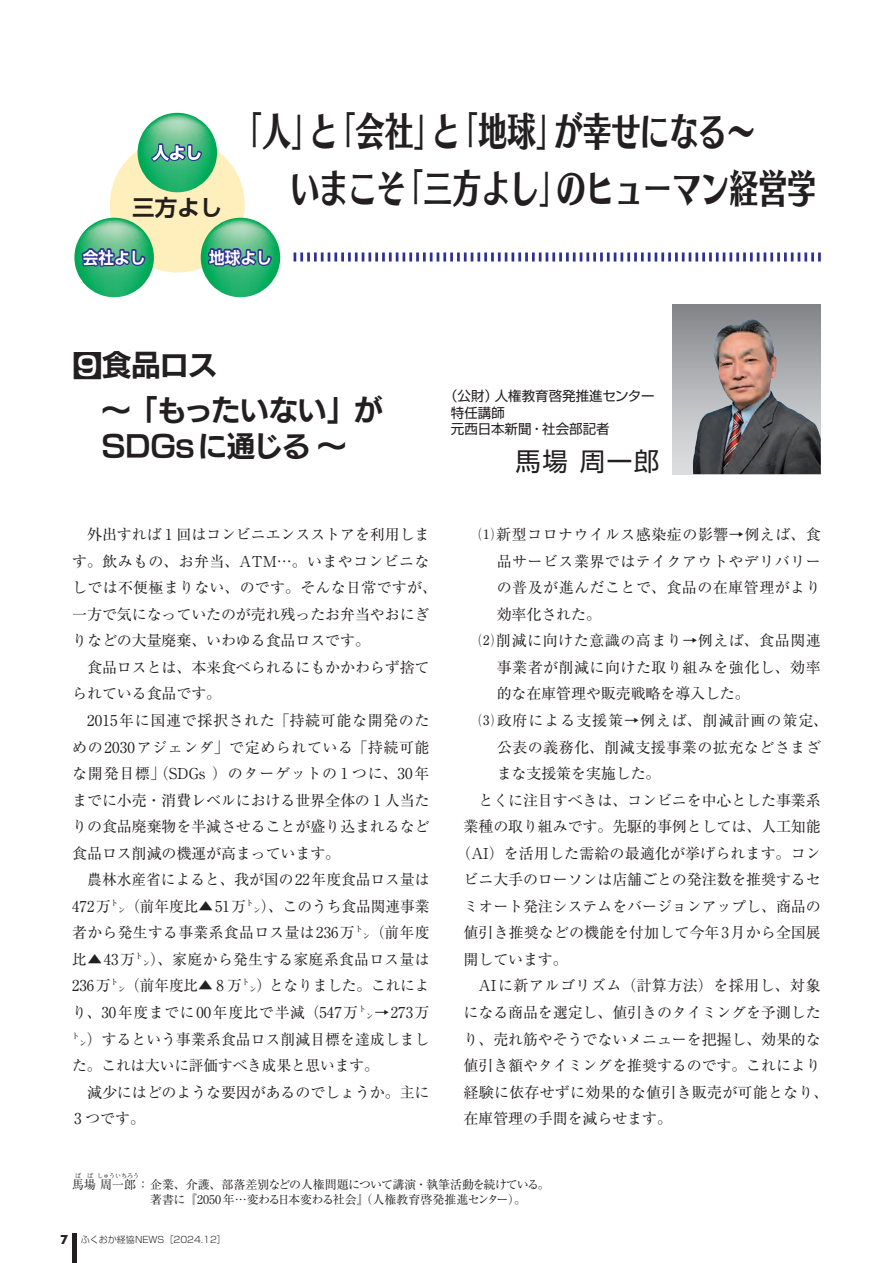
<style>
.page{position:relative;width:893px;height:1263px;background:#fff}
.page>*{position:absolute;margin:0;border:0;box-sizing:border-box;transform-origin:0 0}
.t1{font:39.6px/57px "Skip Pro E";color:#231f20;scale:.73 1}
.t2{font:29.25px/44.7px "New Rodin Pro B";letter-spacing:-.02em;color:#231f20}
.t3{font:25.5px "Shin Go Pr 6";color:#231f20}
.t4{font:700 22.5px "UD Shin Go Pr 6 De";color:#231f20}
.t5{font:700 16.5px "UD Shin Go Pr 6 De";color:#fff;scale:.95 1}
.t6{font:700 16.5px "UD Shin Go Pr 6 De";color:#fff}
.t7{font:15px/26.5px "Ryumin Pr 6";color:#231f20}
.t8{font:15px "Ryumin Pr 6";letter-spacing:.03em;color:#231f20}
.t9{font:15px "Ryumin Pr 6";letter-spacing:.035em;color:#231f20}
.t10{font:15px "Ryumin Pr 6";letter-spacing:.06em;color:#231f20}
.t11{font:13.5px/16.5px "Shin Go Pr 6";color:#231f20}
.t12{font:12px "Ryumin Pr 6";letter-spacing:-.02em;color:#231f20}
.t13{font:12px "Ryumin Pr 6";color:#231f20}
.t14{font:300 9px "Shin Go Pr 6";color:#231f20}
.t15{font:6px "Ryumin Pr 6";color:#231f20}
.s1{font-size:30px}
.s2{font-family:"Futura BT";font-weight:700;font-size:12.75px}
</style>
<div class="page">
<div style="left:110px;top:137px;width:135px;height:136px;background:#feefbc;border-radius:50%"></div>
<svg style="left:138px;top:113px;width:79px;height:79px"></svg>
<svg style="left:74px;top:218px;width:80px;height:79px"></svg>
<svg style="left:201px;top:218px;width:79px;height:79px"></svg>
<div style="left:672px;top:304px;width:149px;height:170px;background:linear-gradient(to bottom,#85878a,#e3e3e5)"></div>
<img style="left:693px;top:319px;width:128px;height:155px">
<svg style="left:294px;top:252px;width:527px;height:9px"></svg>
<div style="left:72px;top:1233px;width:5px;height:30px;background:#231f20"></div>
<p class="t6" style="left:152px;top:139px;width:51px">人よし</p>
<h3 class="t4" style="left:132px;top:189px;width:91px">三方よし</h3>
<h1 class="t1" style="left:290px;top:100px;width:721px;text-indent:-57px">「人」と「会社」と「地球」が幸せになる～<br>いまこそ「三方よし」のヒューマン経営学</h1>
<p class="t5" style="left:83px;top:244px;width:67px">会社よし</p>
<p class="t5" style="left:209px;top:244px;width:67px">地球よし</p>
<h2 class="t2" style="left:72px;top:340px;width:312px"><span class="s1">9</span>食品ロス<br>　～「もったいない」が</h2>
<h2 class="t2" style="left:102px;top:421px;width:246px">SDGsに通じる～</h2>
<p class="t7" style="left:72px;top:520px;width:366px">　外出すれば 1 回はコンビニエンスストアを利用します。飲みもの、お弁当、ATM…。いまやコンビニなしでは不便極まりない、のです。そんな日常ですが、一方で気になっていたのが売れ残ったお弁当やおにぎりなどの大量廃棄、いわゆる食品ロスです。<br>　食品ロスとは、本来食べられるにもかかわらず捨てられている食品です。<br>　2015年に国連で採択された「持続可能な開発のための2030アジェンダ」で定められている「持続可能な開発目標」（SDGs ）のターゲットの 1 つに、30年までに小売・消費レベルにおける世界全体の 1 人当たりの食品廃棄物を半減させることが盛り込まれるなど食品ロス削減の機運が高まっています。</p>
<p class="t7" style="left:72px;top:865px;width:359px;text-indent:15px">農林水産省によると、我が国の22年度食品ロス量は<br>472万㌧（前年度比▲51万㌧）、このうち食品関連事業者から発生する事業系食品ロス量は236万㌧（前年度比▲43万㌧）、家庭から発生する家庭系食品ロス量は<br>236万㌧（前年度比▲ 8 万㌧）となりました。これにより、30年度までに00年度比で半減（547万㌧→273万㌧）するという事業系食品ロス削減目標を達成しました。これは大いに評価すべき成果と思います。<br>　減少にはどのような要因があるのでしょうか。主に<br>3 つです。</p>
<p class="t11" style="left:451px;top:387px;width:205px;text-indent:-7px">（公財）人権教育啓発推進センター特任講師<br>元西日本新聞・社会部記者</p>
<h3 class="t3" style="left:516px;top:440px;width:145px">馬場 周一郎</h3>
<p class="t9" style="left:479px;top:523px;width:343px">⑴新型コロナウイルス感染症の影響→例えば、食</p>
<p class="t8" style="left:497px;top:549px;width:325px">品サービス業界ではテイクアウトやデリバリー</p>
<p class="t8" style="left:497px;top:576px;width:326px">の普及が進んだことで、食品の在庫管理がより</p>
<p class="t7" style="left:497px;top:600px;width:106px">効率化された。</p>
<p class="t9" style="left:479px;top:629px;width:343px">⑵削減に向けた意識の高まり→例えば、食品関連</p>
<p class="t8" style="left:497px;top:655px;width:326px">事業者が削減に向けた取り組みを強化し、効率</p>
<p class="t7" style="left:497px;top:680px;width:255px">的な在庫管理や販売戦略を導入した。</p>
<p class="t10" style="left:479px;top:708px;width:351px">⑶ 政府による支援策→例えば、削減計画の策定、</p>
<p class="t8" style="left:497px;top:735px;width:326px">公表の義務化、削減支援事業の拡充などさまざ</p>
<p class="t7" style="left:497px;top:759px;width:165px">まな支援策を実施した。</p>
<p class="t7" style="left:464px;top:786px;width:359px">　とくに注目すべきは、コンビニを中心とした事業系</p>
<p class="t7" style="left:464px;top:812px;width:359px">業種の取り組みです。先駆的事例としては、人工知能</p>
<p class="t7" style="left:456px;top:839px;width:366px">（AI）を活用した需給の最適化が挙げられます。コン</p>
<p class="t7" style="left:464px;top:865px;width:359px">ビニ大手のローソンは店舗ごとの発注数を推奨するセ</p>
<p class="t7" style="left:464px;top:892px;width:359px">ミオート発注システムをバージョンアップし、商品の</p>
<p class="t7" style="left:464px;top:919px;width:359px">値引き推奨などの機能を付加して今年3月から全国展</p>
<p class="t7" style="left:464px;top:945px;width:106px">開しています。</p>
<p class="t9" style="left:464px;top:974px;width:359px">　AIに新アルゴリズム（計算方法）を採用し、対象</p>
<p class="t7" style="left:464px;top:998px;width:359px">になる商品を選定し、値引きのタイミングを予測した</p>
<p class="t7" style="left:464px;top:1025px;width:359px">り、売れ筋やそうでないメニューを把握し、効果的な</p>
<p class="t7" style="left:464px;top:1051px;width:359px">値引き額やタイミングを推奨するのです。これにより</p>
<p class="t7" style="left:464px;top:1078px;width:366px">経験に依存せずに効果的な値引き販売が可能となり、</p>
<p class="t7" style="left:464px;top:1104px;width:210px">在庫管理の手間を減らせます。</p>
<p class="t15" style="left:75px;top:1171px;width:19px">ば ば</p>
<p class="t15" style="left:97px;top:1171px;width:43px">しゅういちろう</p>
<p class="t12" style="left:72px;top:1175px;width:479px">馬場 周一郎：企業、介護、部落差別などの人権問題について講演・執筆活動を続けている。</p>
<p class="t13" style="left:150px;top:1190px;width:377px">著書に『2050年…変わる日本変わる社会』（人権教育啓発推進センター）。</p>
<p class="t14" style="left:60px;top:1232px;width:167px"><span class="s2">7</span> ふくおか経協NEWS［2024.12］</p>
</div>
